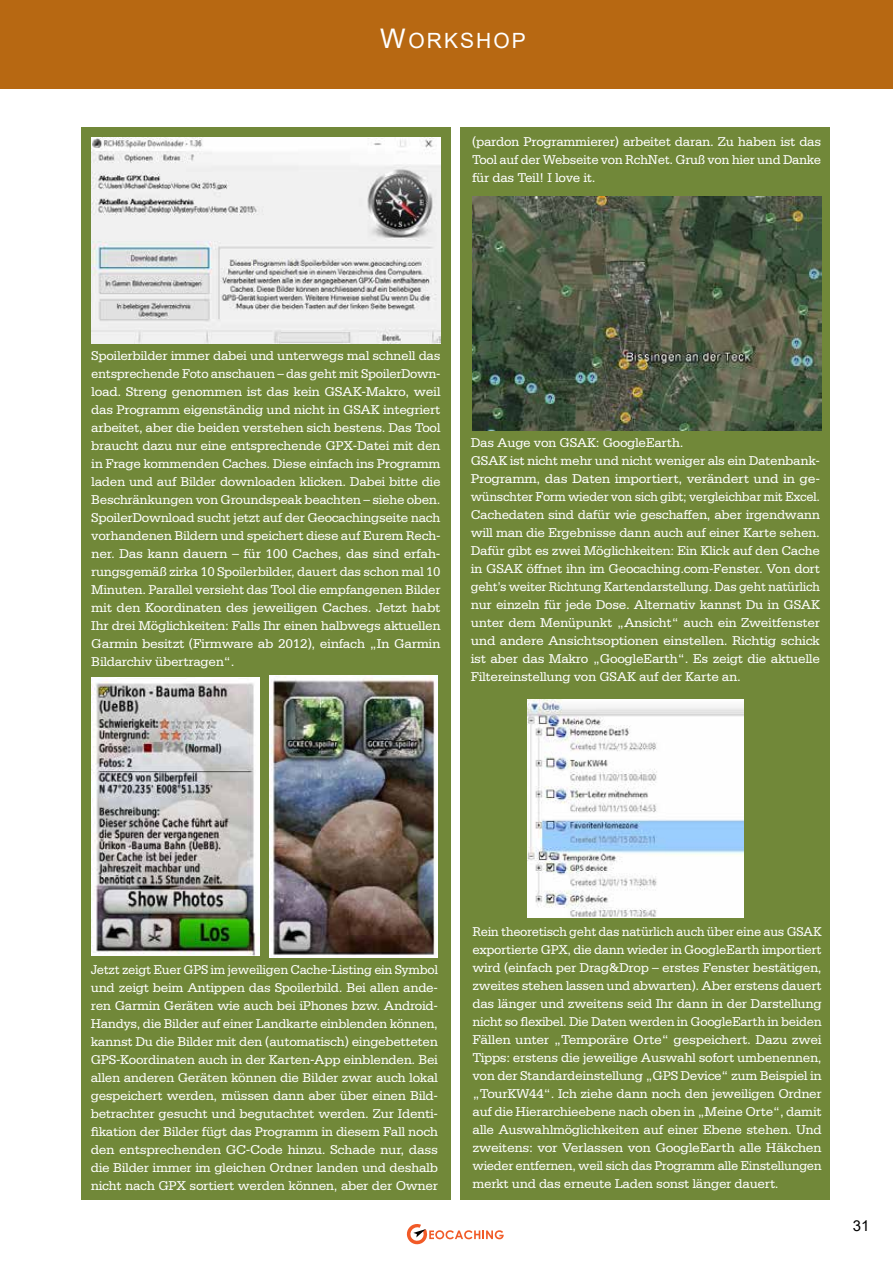
<style>
.page{position:relative;width:893px;height:1263px;background:#fff}
.page>*{position:absolute;margin:0;border:0;box-sizing:border-box;transform-origin:0 0}
.t1{font:21px "Arial";letter-spacing:.1em;color:#fff}
.t2{font:15px "Arial";color:#000}
.t3{font:13.5px/18px "Serifa Std";letter-spacing:-.025em;color:#fff;text-align:justify}
.t4{font:13.5px/18px "Serifa Std";letter-spacing:-.025em;color:#fff;text-align:justify;scale:.96 1}
.s1{font-size:27px}
</style>
<div class="page">
<div style="left:0;top:0;width:893px;height:88px;background:#b76812"></div>
<svg style="left:406px;top:1224px;width:98px;height:21px"></svg>
<div style="left:81px;top:127px;width:370px;height:1072px;background:#718839"></div>
<img style="left:91px;top:138px;width:350px;height:205px">
<img style="left:91px;top:678px;width:169px;height:278px">
<div style="left:460px;top:127px;width:370px;height:1072px;background:#718839"></div>
<img style="left:472px;top:197px;width:349px;height:234px">
<img style="left:270px;top:676px;width:168px;height:282px">
<img style="left:527px;top:700px;width:216px;height:218px">
<h1 class="t1" style="left:380px;top:28px;width:147px"><span class="s1">W</span>ORKSHOP</h1>
<p class="t3" style="left:472px;top:132px;width:351px">(pardon Programmierer) arbeitet daran. Zu haben ist das Tool auf der Webseite von RchNet. Gruß von hier und Danke für das Teil! I love it.</p>
<p class="t3" style="left:91px;top:346px;width:351px">Spoilerbilder immer dabei und unterwegs mal schnell das entsprechende Foto anschauen – das geht mit SpoilerDown&shy;load. Streng genommen ist das kein GSAK-Makro, weil das Programm eigenständig und nicht in GSAK integriert arbeitet, aber die beiden verstehen sich bestens. Das Tool braucht dazu nur eine entsprechende GPX-Datei mit den in Frage kommenden Caches. Diese einfach ins Programm laden und auf Bilder downloaden klicken. Dabei bitte die Beschränkungen von Groundspeak beachten – siehe oben.<br>SpoilerDownload sucht jetzt auf der Geocachingseite nach vorhandenen Bildern und speichert diese auf Eurem Rech&shy;ner. Das kann dauern – für 100 Caches, das sind erfah&shy;rungsgemäß zirka 10 Spoilerbilder, dauert das schon mal 10<br>Minuten. Parallel versieht das Tool die empfangenen Bilder mit den Koordinaten des jeweiligen Caches. Jetzt habt Ihr drei Möglichkeiten: Falls Ihr einen halbwegs aktuellen Garmin besitzt (Firmware ab 2012), einfach „In Garmin Bildarchiv übertragen“.</p>
<p class="t3" style="left:471px;top:433px;width:351px;text-align:left">Das Auge von GSAK: GoogleEarth.<br>GSAK ist nicht mehr und nicht weniger als ein Datenbank-Programm, das Daten importiert, verändert und in ge&shy;wünschter Form wieder von sich gibt; vergleichbar mit Excel.<br>Cachedaten sind dafür wie geschaffen, aber irgendwann will man die Ergebnisse dann auch auf einer Karte sehen.<br>Dafür gibt es zwei Möglichkeiten: Ein Klick auf den Cache in GSAK öffnet ihn im Geocaching.com-Fenster. Von dort geht’s weiter Richtung Kartendarstellung. Das geht natürlich nur einzeln für jede Dose. Alternativ kannst Du in GSAK unter dem Menüpunkt „Ansicht“ auch ein Zweitfenster und andere Ansichtsoptionen einstellen. Richtig schick ist aber das Makro „GoogleEarth“. Es zeigt die aktuelle Filtereinstellung von GSAK auf der Karte an.</p>
<p class="t4" style="left:91px;top:960px;width:363px">Jetzt zeigt Euer GPS im jeweiligen Cache-Listing ein Symbol und zeigt beim Antippen das Spoilerbild. Bei allen ande&shy;ren Garmin Geräten wie auch bei iPhones bzw. Android-Handys, die Bilder auf einer Landkarte einblenden können, kannst Du die Bilder mit den (automatisch) eingebetteten GPS-Koordinaten auch in der Karten-App einblenden. Bei allen anderen Geräten können die Bilder zwar auch lokal gespeichert werden, müssen dann aber über einen Bild&shy;betrachter gesucht und begutachtet werden. Zur Identi&shy;fikation der Bilder fügt das Programm in diesem Fall noch den entsprechenden GC-Code hinzu. Schade nur, dass die Bilder immer im gleichen Ordner landen und deshalb nicht nach GPX sortiert werden können, aber der Owner</p>
<p class="t4" style="left:472px;top:922px;width:365px">Rein theoretisch geht das natürlich auch über eine aus GSAK exportierte GPX, die dann wieder in GoogleEarth importiert wird (einfach per Drag&amp;Drop – erstes Fenster bestätigen, zweites stehen lassen und abwarten). Aber erstens dauert das länger und zweitens seid Ihr dann in der Darstellung nicht so flexibel. Die Daten werden in GoogleEarth in beiden Fällen unter „Temporäre Orte“ gespeichert. Dazu zwei Tipps: erstens die jeweilige Auswahl sofort umbenennen, von der Standardeinstellung „GPS Device“ zum Beispiel in „TourKW44“. Ich ziehe dann noch den jeweiligen Ordner auf die Hierarchieebene nach oben in „Meine Orte“, damit alle Auswahlmöglichkeiten auf einer Ebene stehen. Und zweitens: vor Verlassen von GoogleEarth alle Häkchen wieder entfernen, weil sich das Programm alle Einstellungen merkt und das erneute Laden sonst länger dauert.</p>
<p class="t2" style="left:853px;top:1217px;width:18px">31</p>
</div>
